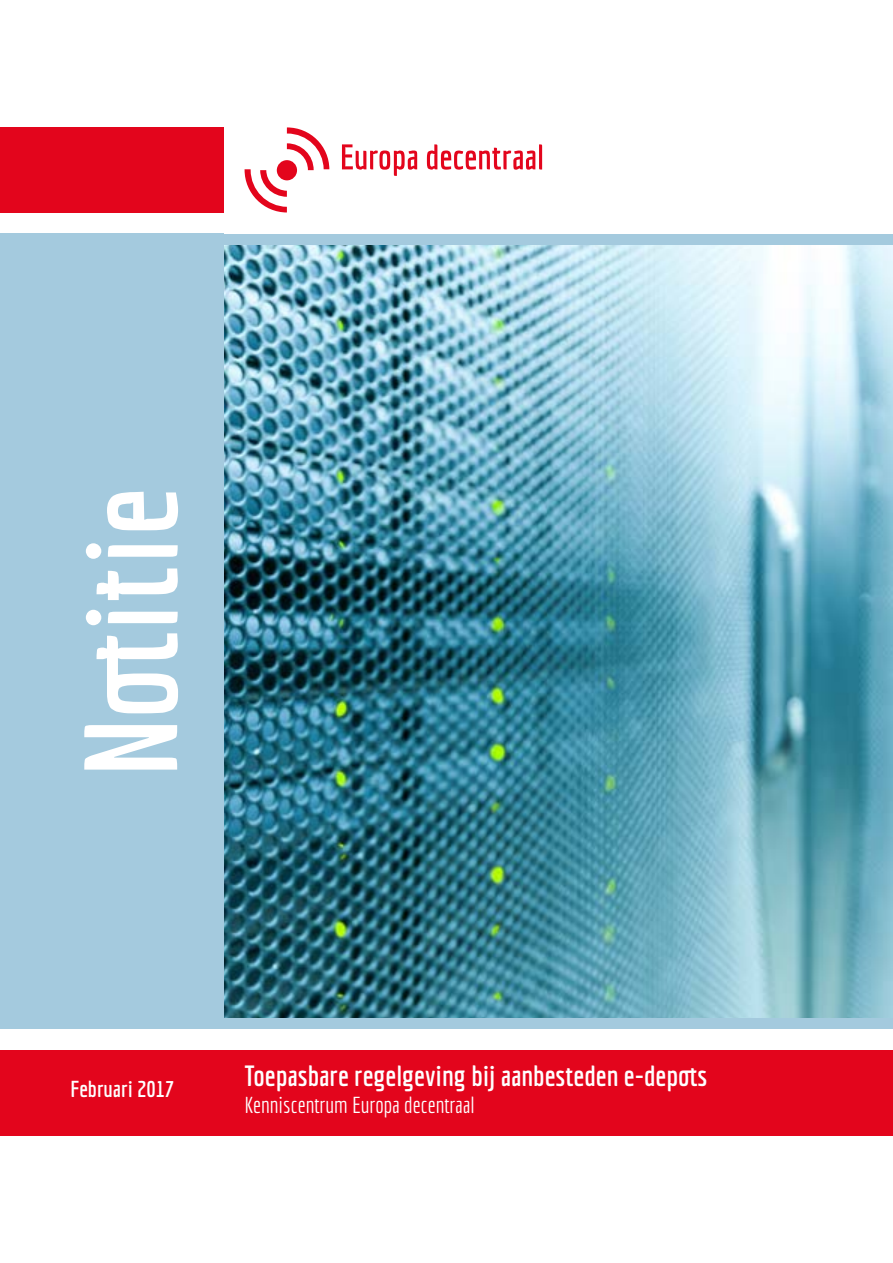
<style>
.page{position:relative;width:893px;height:1263px;background:#fff}
.page>*{position:absolute;margin:0;border:0;box-sizing:border-box;transform-origin:0 0}
.t1{font:700 129px "Economica";color:#fff}
.t2{font:700 28.5px "Economica";color:#fff}
.t3{font:22.5px "Economica";color:#fff}
.t4{font:700 22.5px "Economica";color:#fff}
</style>
<div class="page">
<img style="left:223px;top:244px;width:670px;height:774px">
<svg style="left:244px;top:127px;width:85px;height:85px"></svg>
<svg style="left:342px;top:144px;width:75px;height:32px"></svg>
<svg style="left:427px;top:144px;width:115px;height:26px"></svg>
<div style="left:0;top:1050px;width:893px;height:85px;background:#e3051c"></div>
<div style="left:0;top:128px;width:223px;height:85px;background:#e3051c"></div>
<div style="left:0;top:234px;width:223px;height:795px;background:#a4cade"></div>
<div style="left:223px;top:234px;width:670px;height:10px;background:#a4cade"></div>
<div style="left:223px;top:1018px;width:670px;height:11px;background:#a4cade"></div>
<h1 class="t1" style="left:56px;top:775px;width:290px;rotate:-90deg">Notitie</h1>
<p class="t4" style="left:71px;top:1076px;width:105px">Februari 2017</p>
<p class="t2" style="left:244px;top:1060px;width:464px">Toepasbare regelgeving bij aanbesteden e-depots</p>
<p class="t3" style="left:244px;top:1092px;width:232px">Kenniscentrum Europa decentraal</p>
</div>
